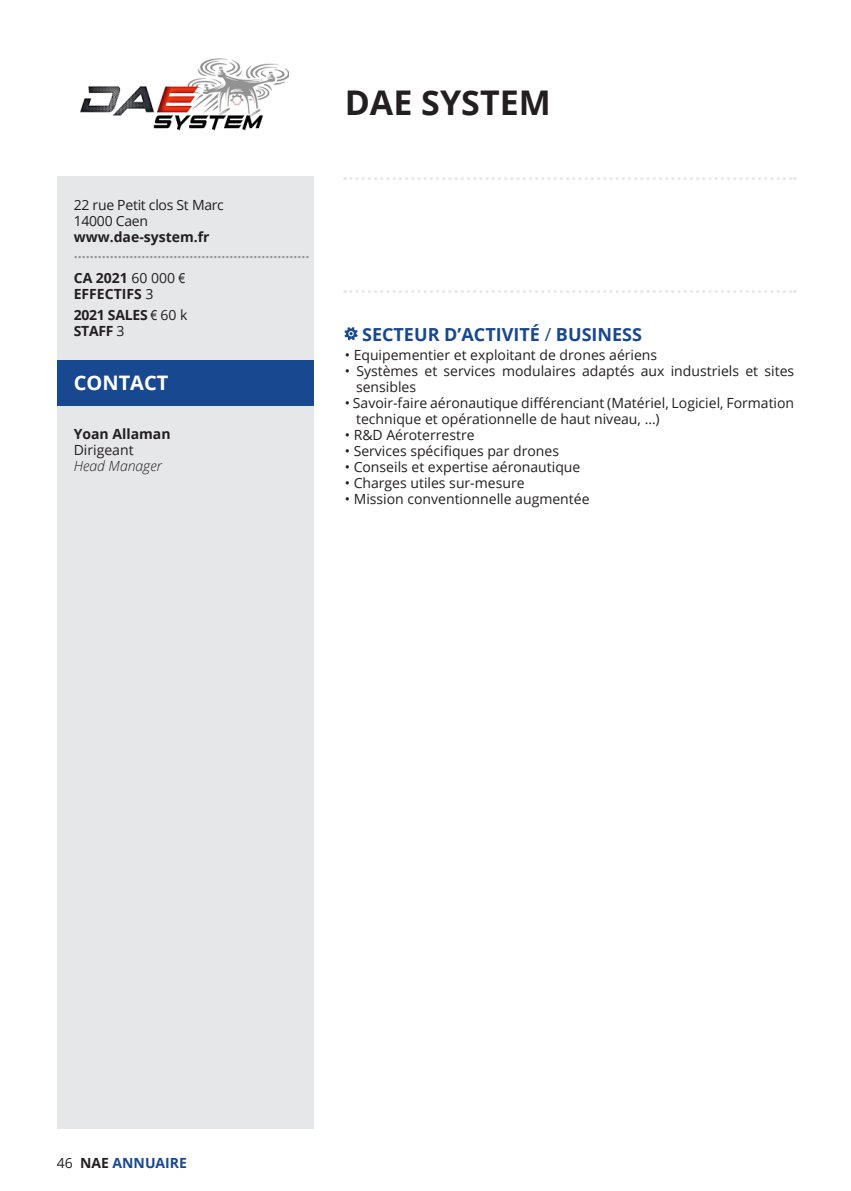
<style>
.page{position:relative;width:851px;height:1191px;background:#fff}
.page>*{position:absolute;margin:0;border:0;box-sizing:border-box;transform-origin:0 0}
.t1{font:700 34px "Open Sans";color:#231f20}
.t2{font:700 20px "Open Sans";color:#fff}
.t3{font:700 18px "Open Sans";color:#18488f}
.t4{font:14px/16px "Open Sans";color:#231f20}
.t5{font:700 14px/24.6px "Open Sans";color:#939598}
.t6{font:700 14px/21.6px "Open Sans";color:#231f20}
.t7{font:14px/16px "Open Sans";letter-spacing:-.02em;color:#231f20}
.t8{font:700 14px "Open Sans";color:#18488f}
.t9{font:italic 300 14px "Open Sans";color:#231f20}
.s1{color:#231f20}
.s2{font-weight:400;color:#231f20}
.s3{font-family:"Arial Narrow";font-weight:400;color:#231f20}
.s4{font-weight:400}
.s5{font-family:"Arial Narrow";font-weight:400}
</style>
<div class="page">
<div style="left:57px;top:177px;width:256px;height:951px;background:#e6e7e9"></div>
<svg style="left:345px;top:177px;width:450px;height:3px"></svg>
<div style="left:57px;top:360px;width:256px;height:45px;background:#18488f"></div>
<svg style="left:345px;top:290px;width:450px;height:3px"></svg>
<img style="left:81px;top:58px;width:207px;height:73px">
<svg style="left:345px;top:327px;width:12px;height:13px"></svg>
<p class="t7" style="left:74px;top:196px;width:152px">22 rue Petit clos St Marc<br>14000 Caen</p>
<p class="t6" style="left:74px;top:226px;width:137px">www.dae-system.fr</p>
<p class="t5" style="left:74px;top:240px;width:237px">...........................................................<br><span class="s1">CA 2021</span> <span class="s2">60 000</span> <span class="s3">€</span></p>
<p class="t6" style="left:74px;top:282px;width:115px">EFFECTIFS <span class="s4">3<br></span>2021 SALES <span class="s5">€</span> <span class="s4">60 k</span></p>
<p class="t6" style="left:74px;top:320px;width:52px">STAFF <span class="s4">3</span></p>
<h2 class="t2" style="left:74px;top:369px;width:96px">CONTACT</h2>
<p class="t6" style="left:74px;top:422px;width:98px">Yoan Allaman</p>
<p class="t4" style="left:74px;top:441px;width:61px">Dirigeant</p>
<p class="t9" style="left:74px;top:456px;width:90px">Head Manager</p>
<h1 class="t1" style="left:345px;top:79px;width:207px">DAE SYSTEM</h1>
<p class="t3" style="left:362px;top:322px;width:281px">SECTEUR D’ACTIVITÉ <span class="s4">/</span> BUSINESS</p>
<p class="t4" style="left:345px;top:346px;width:314px">• Equipementier et exploitant de drones aériens</p>
<p class="t4" style="left:356px;top:362px;width:439px;text-indent:-11px">• Systèmes et services modulaires adaptés aux industriels et sites sensibles</p>
<p class="t4" style="left:356px;top:394px;width:439px;text-indent:-11px">• Savoir-faire aéronautique différenciant (Matériel, Logiciel, Formation technique et opérationnelle de haut niveau, …)</p>
<p class="t4" style="left:345px;top:426px;width:131px">• R&amp;D Aéroterrestre</p>
<p class="t4" style="left:345px;top:442px;width:216px">• Services spécifiques par drones</p>
<p class="t4" style="left:345px;top:458px;width:237px">• Conseils et expertise aéronautique</p>
<p class="t4" style="left:345px;top:474px;width:181px">• Charges utiles sur-mesure</p>
<p class="t4" style="left:345px;top:490px;width:246px">• Mission conventionnelle augmentée</p>
<p class="t8" style="left:57px;top:1152px;width:132px"><span class="s2">46</span> <span class="s1">NAE</span> ANNUAIRE</p>
</div>
